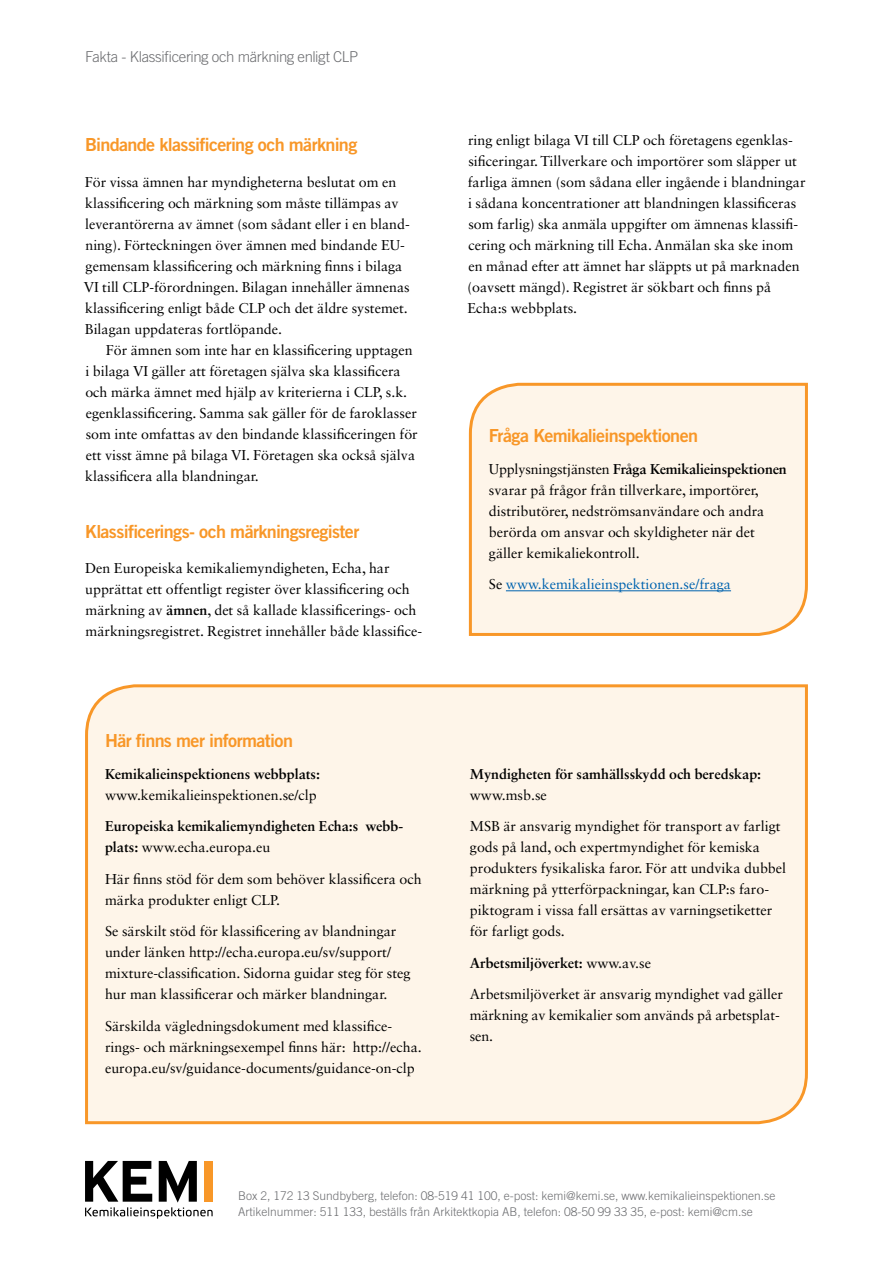
<style>
.page{position:relative;width:893px;height:1263px;background:#fff}
.page>*{position:absolute;margin:0;border:0;box-sizing:border-box;transform-origin:0 0}
.t1{font:18px "Trade Gothic LT Std Bd 2";letter-spacing:-.035em;color:#f89728}
.t2{font:300 15px "Trade Gothic LT Std";letter-spacing:-.03em;color:#6d6e71}
.t3{font:14.25px/21px "Sabon LT Std";color:#000}
.t4{font:700 14.25px/21px "Sabon LT Std";color:#000}
.t5{font:14.25px "Sabon LT Std";color:#0063af}
.t6{font:300 12px/15.8px "Trade Gothic LT Std";color:#6d6e71}
.s1{font-weight:700}
.s2{font-weight:400}
.s3{color:#000}
</style>
<div class="page">
<svg style="left:85px;top:1161px;width:128px;height:57px"></svg>
<div style="left:204px;top:1161px;width:9px;height:41px;background:#f89728"></div>
<div style="left:85px;top:684px;width:723px;height:441px;background:#fef5e9"></div>
<div style="left:468px;top:382px;width:340px;height:254px;background:#fef5e9"></div>
<p class="t2" style="left:85px;top:48px;width:275px">Fakta - Klassificering och märkning enligt CLP</p>
<p class="t1" style="left:85px;top:134px;width:274px">Bindande klassificering och märkning</p>
<p class="t3" style="left:84px;top:171px;width:328px">För vissa ämnen har myndigheterna beslutat om en klassificering och märkning som måste tillämpas av leverantörerna av ämnet (som sådant eller i en bland&shy;ning). Förteckningen över ämnen med bindande EU&shy;gemensam klassificering och märkning finns i bilaga VI till CLP-förordningen. Bilagan innehåller ämnenas klassificering enligt både CLP och det äldre systemet.<br>Bilagan uppdateras fortlöpande.</p>
<p class="t3" style="left:85px;top:339px;width:334px;text-indent:21px">För ämnen som inte har en klassificering upptagen i bilaga VI gäller att företagen själva ska klassificera och märka ämnet med hjälp av kriterierna i CLP, s.k. egenklassificering. Samma sak gäller för de faroklasser som inte omfattas av den bindande klassificeringen för ett visst ämne på bilaga VI. Företagen ska också själva klassificera alla blandningar.</p>
<p class="t1" style="left:85px;top:520px;width:276px">Klassificerings- och märkningsregister</p>
<p class="t3" style="left:85px;top:557px;width:339px">Den Europeiska kemikaliemyndigheten, Echa, har upprättat ett offentligt register över klassificering och märkning av <span class="s1">ämnen</span>, det så kallade klassificerings- och märkningsregistret. Registret innehåller både klassifice-</p>
<p class="t1" style="left:105px;top:730px;width:189px">Här finns mer information</p>
<p class="t4" style="left:105px;top:763px;width:217px">Kemikalieinspektionens webbplats:</p>
<p class="t3" style="left:105px;top:784px;width:213px">www.kemikalieinspektionen.se/clp</p>
<p class="t4" style="left:105px;top:815px;width:300px">Europeiska kemikaliemyndigheten Echa:s webb&shy;plats: <span class="s2">www.echa.europa.eu</span></p>
<p class="t3" style="left:105px;top:868px;width:318px">Här finns stöd för dem som behöver klassificera och märka produkter enligt CLP.</p>
<p class="t3" style="left:105px;top:921px;width:307px">Se särskilt stöd för klassificering av blandningar under länken http://echa.europa.eu/sv/support/ mixture-classification. Sidorna guidar steg för steg hur man klassificerar och märker blandningar.</p>
<p class="t3" style="left:105px;top:1015px;width:318px">Särskilda vägledningsdokument med klassifice&shy;rings- och märkningsexempel finns här: http://echa. europa.eu/sv/guidance-documents/guidance-on-clp</p>
<p class="t3" style="left:467px;top:129px;width:340px">ring enligt bilaga VI till CLP och företagens egenklas&shy;sificeringar. Tillverkare och importörer som släpper ut farliga ämnen (som sådana eller ingående i blandningar i sådana koncentrationer att blandningen klassificeras som farlig) ska anmäla uppgifter om ämnenas klassifi&shy;cering och märkning till Echa. Anmälan ska ske inom en månad efter att ämnet har släppts ut på marknaden (oavsett mängd). Registret är sökbart och finns på Echa:s webbplats.</p>
<p class="t1" style="left:489px;top:425px;width:211px">Fråga Kemikalieinspektionen</p>
<p class="t3" style="left:489px;top:458px;width:299px">Upplysningstjänsten <span class="s1">Fråga Kemikalieinspektionen </span>svarar på frågor från tillverkare, importörer, distributörer, nedströmsanvändare och andra berörda om ansvar och skyldigheter när det gäller kemikaliekontroll.</p>
<p class="t5" style="left:489px;top:576px;width:244px"><span class="s3">Se</span> www.kemikalieinspektionen.se/fraga</p>
<p class="t4" style="left:470px;top:763px;width:293px">Myndigheten för samhällsskydd och beredskap:</p>
<p class="t3" style="left:470px;top:784px;width:79px">www.msb.se</p>
<p class="t3" style="left:470px;top:816px;width:318px">MSB är ansvarig myndighet för transport av farligt gods på land, och expertmyndighet för kemiska produkters fysikaliska faror. För att undvika dubbel märkning på ytterförpackningar, kan CLP:s faro&shy;piktogram i vissa fall ersättas av varningsetiketter för farligt gods.</p>
<p class="t4" style="left:470px;top:952px;width:183px">Arbetsmiljöverket: <span class="s2">www.av.se</span></p>
<p class="t3" style="left:470px;top:984px;width:315px">Arbetsmiljöverket är ansvarig myndighet vad gäller märkning av kemikalier som används på arbetsplat&shy;sen.</p>
<p class="t6" style="left:238px;top:1188px;width:539px">Box 2, 172 13 Sundbyberg, telefon: 08-519 41 100, e-post: kemi@kemi.se, www.kemikalieinspektionen.se<br>Artikelnummer: 511 133, beställs från Arkitektkopia AB, telefon: 08-50 99 33 35, e-post: kemi@cm.se</p>
</div>
